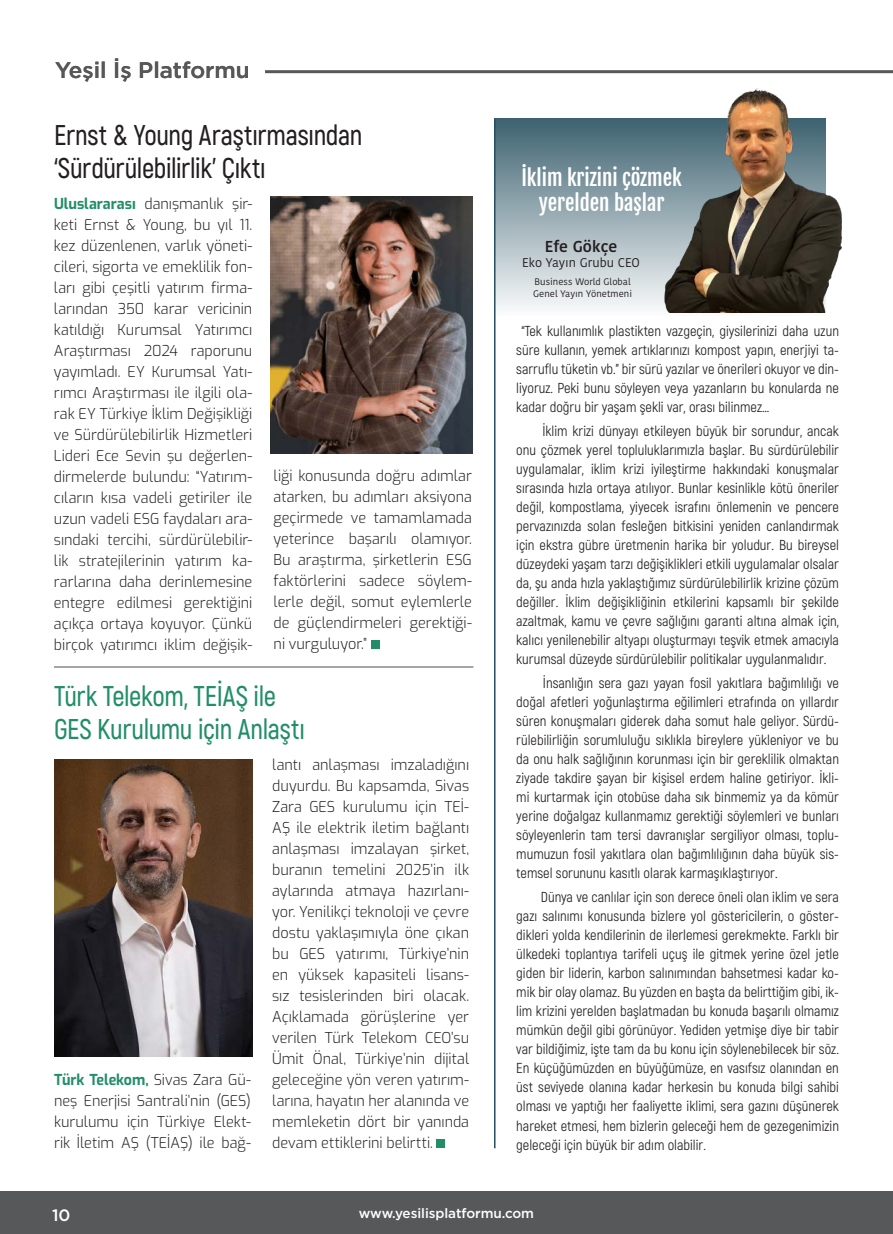
<style>
.page{position:relative;width:893px;height:1234px;background:#fff}
.page>*{position:absolute;margin:0;border:0;box-sizing:border-box;transform-origin:0 0}
.t1{font:600 28.5px/33px "Akrobat";letter-spacing:-.015em;color:#231f20;scale:.95 1}
.t2{font:600 28.5px/33px "Akrobat";letter-spacing:-.015em;color:#228e68;scale:.95 1}
.t3{font:500 22.5px "Gotham";color:#544740}
.t4{font:21px/25.2px "Fjalla One";color:#fff;text-align:center}
.t5{font:500 16.5px "Gotham";color:#fff}
.t6{font:600 15.75px "Kohinoor Telugu";color:#231f20}
.t7{font:300 15px/21px "Exo";color:#231f20;text-align:justify;scale:.96 1}
.t8{font:14.4px/19px "Akrobat";color:#231f20;text-align:justify}
.t9{font:500 13.5px "Gotham";letter-spacing:-.005em;color:#fff}
.t10{font:12.6px "Kohinoor Telugu";color:#231f20}
.t11{font:9.45px/11.4px "Kohinoor Telugu";color:#231f20}
.s1{font-weight:700;color:#228e68}
</style>
<div class="page">
<hr style="left:265px;top:70px;width:628px;height:3px;background:#57585a">
<div style="left:0;top:1191px;width:893px;height:42px;background:#57585a"></div>
<hr style="left:54px;top:666px;width:419px;height:1px;background:#4b4c4d">
<div style="left:494px;top:118px;width:332px;height:197px;background:linear-gradient(to bottom,#3f6472,#f6f6f7)"></div>
<img style="left:618px;top:70px;width:240px;height:242px">
<hr style="left:494px;top:119px;width:1px;height:1028px;background:#264f5f">
<div style="left:437px;top:1138px;width:8px;height:9px;background:#228e68"></div>
<img style="left:54px;top:759px;width:199px;height:296px">
<div style="left:371px;top:640px;width:8px;height:9px;background:#228e68"></div>
<img style="left:271px;top:196px;width:201px;height:257px">
<p class="t3" style="left:55px;top:55px;width:196px">Yeşil İş Platformu</p>
<p class="t1" style="left:54px;top:118px;width:326px">Ernst &amp; Young Araştırmasından ‘Sürdürülebilirlik’ Çıktı</p>
<p class="t7" style="left:54px;top:192px;width:208px"><span class="s1">Uluslararası</span> danışmanlık şir&shy;keti Ernst &amp; Young, bu yıl 11. kez düzenlenen, varlık yöneti&shy;cileri, sigorta ve emeklilik fon&shy;ları gibi çeşitli yatırım firma&shy;larından 350 karar vericinin katıldığı Kurumsal Yatırımcı Araştırması 2024 raporunu yayımladı. EY Kurumsal Yatı&shy;rımcı Araştırması ile ilgili ola&shy;rak EY Türkiye İklim Değişikliği ve Sürdürülebilirlik Hizmetleri Lideri Ece Sevin şu değerlen&shy;dirmelerde bulundu: “Yatırım&shy;cıların kısa vadeli getiriler ile uzun vadeli ESG faydaları ara&shy;sındaki tercihi, sürdürülebilir&shy;lik stratejilerinin yatırım ka&shy;rarlarına daha derinlemesine entegre edilmesi gerektiğini açıkça ortaya koyuyor. Çünkü birçok yatırımcı iklim değişik-</p>
<p class="t7" style="left:274px;top:464px;width:208px">liği konusunda doğru adımlar atarken, bu adımları aksiyona geçirmede ve tamamlamada yeterince başarılı olamıyor.<br>Bu araştırma, şirketlerin ESG faktörlerini sadece söylem&shy;lerle değil, somut eylemlerle de güçlendirmeleri gerektiği&shy;ni vurguluyor.”</p>
<p class="t2" style="left:54px;top:679px;width:266px">Türk Telekom, TEİAŞ ile<br>GES Kurulumu için Anlaştı</p>
<p class="t7" style="left:54px;top:1068px;width:207px"><span class="s1">Türk Telekom,</span> Sivas Zara Gü&shy;neş Enerjisi Santrali’nin (GES) kurulumu için Türkiye Elekt&shy;rik İletim AŞ (TEİAŞ) ile bağ-</p>
<p class="t7" style="left:272px;top:752px;width:207px">lantı anlaşması imzaladığını duyurdu. Bu kapsamda, Sivas Zara GES kurulumu için TEİ-AŞ ile elektrik iletim bağlantı anlaşması imzalayan şirket, buranın temelini 2025’in ilk aylarında atmaya hazırlanı&shy;yor. Yenilikçi teknoloji ve çevre dostu yaklaşımıyla öne çıkan bu GES yatırımı, Türkiye’nin en yüksek kapasiteli lisans&shy;sız tesislerinden biri olacak.<br>Açıklamada görüşlerine yer verilen Türk Telekom CEO’su Ümit Önal, Türkiye’nin dijital geleceğine yön veren yatırım&shy;larına, hayatın her alanında ve memleketin dört bir yanında devam ettiklerini belirtti.</p>
<p class="t4" style="left:521px;top:166px;width:162px">İklim krizini çözmek yerelden başlar</p>
<p class="t6" style="left:545px;top:237px;width:74px">Efe Gökçe</p>
<p class="t10" style="left:522px;top:255px;width:119px">Eko Yayın Grubu CEO</p>
<p class="t11" style="left:533px;top:276px;width:100px">Business World Global<br>Genel Yayın Yönetmeni</p>
<p class="t8" style="left:516px;top:321px;width:324px;text-indent:5px">“Tek kullanımlık plastikten vazgeçin, giysilerinizi daha uzun süre kullanın, yemek artıklarınızı kompost yapın, enerjiyi ta&shy;sarruflu tüketin vb.” bir sürü yazılar ve önerileri okuyor ve din&shy;liyoruz. Peki bunu söyleyen veya yazanların bu konularda ne kadar doğru bir yaşam şekli var, orası bilinmez…</p>
<p class="t8" style="left:516px;top:421px;width:324px;text-indent:26px">İklim krizi dünyayı etkileyen büyük bir sorundur, ancak onu çözmek yerel topluluklarımızla başlar. Bu sürdürülebilir uygulamalar, iklim krizi iyileştirme hakkındaki konuşmalar sırasında hızla ortaya atılıyor. Bunlar kesinlikle kötü öneriler değil, kompostlama, yiyecek israfını önlemenin ve pencere pervazınızda solan fesleğen bitkisini yeniden canlandırmak için ekstra gübre üretmenin harika bir yoludur. Bu bireysel düzeydeki yaşam tarzı değişiklikleri etkili uygulamalar olsalar da, şu anda hızla yaklaştığımız sürdürülebilirlik krizine çözüm değiller. İklim değişikliğinin etkilerini kapsamlı bir şekilde azaltmak, kamu ve çevre sağlığını garanti altına almak için, kalıcı yenilenebilir altyapı oluşturmayı teşvik etmek amacıyla kurumsal düzeyde sürdürülebilir politikalar uygulanmalıdır.</p>
<p class="t8" style="left:516px;top:673px;width:324px;text-indent:27px">İnsanlığın sera gazı yayan fosil yakıtlara bağımlılığı ve doğal afetleri yoğunlaştırma eğilimleri etrafında on yıllardır süren konuşmaları giderek daha somut hale geliyor. Sürdü&shy;rülebilirliğin sorumluluğu sıklıkla bireylere yükleniyor ve bu da onu halk sağlığının korunması için bir gereklilik olmaktan ziyade takdire şayan bir kişisel erdem haline getiriyor. İkli&shy;mi kurtarmak için otobüse daha sık binmemiz ya da kömür yerine doğalgaz kullanmamız gerektiği söylemleri ve bunları söyleyenlerin tam tersi davranışlar sergiliyor olması, toplu&shy;mumuzun fosil yakıtlara olan bağımlılığının daha büyük sis&shy;temsel sorununu kasıtlı olarak karmaşıklaştırıyor.</p>
<p class="t8" style="left:516px;top:887px;width:324px;text-indent:25px">Dünya ve canlılar için son derece öneli olan iklim ve sera gazı salınımı konusunda bizlere yol göstericilerin, o göster&shy;dikleri yolda kendilerinin de ilerlemesi gerekmekte. Farklı bir ülkedeki toplantıya tarifeli uçuş ile gitmek yerine özel jetle giden bir liderin, karbon salınımından bahsetmesi kadar ko&shy;mik bir olay olamaz. Bu yüzden en başta da belirttiğim gibi, ik&shy;lim krizini yerelden başlatmadan bu konuda başarılı olmamız mümkün değil gibi görünüyor. Yediden yetmişe diye bir tabir var bildiğimiz, işte tam da bu konu için söylenebilecek bir söz.<br>En küçüğümüzden en büyüğümüze, en vasıfsız olanından en üst seviyede olanına kadar herkesin bu konuda bilgi sahibi olması ve yaptığı her faaliyette iklimi, sera gazını düşünerek hareket etmesi, hem bizlerin geleceği hem de gezegenimizin geleceği için büyük bir adım olabilir.</p>
<p class="t5" style="left:52px;top:1203px;width:20px">10</p>
<p class="t9" style="left:359px;top:1204px;width:177px">www.yesilisplatformu.com</p>
</div>
